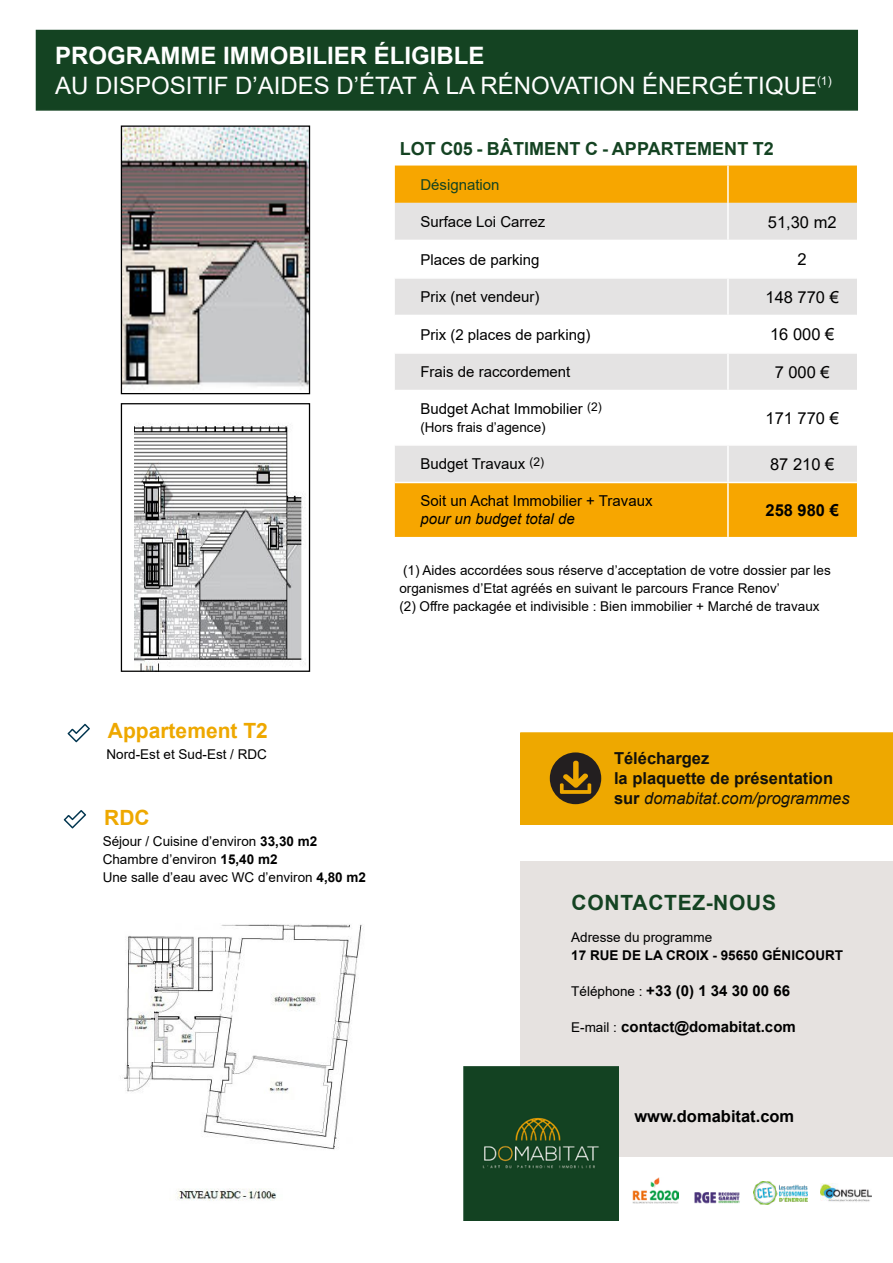
<style>
.page{position:relative;width:893px;height:1263px;background:#fff}
.page>*{position:absolute;margin:0;border:0;box-sizing:border-box;transform-origin:0 0}
.t1{font:24px/30px "Arial";color:#fff}
.t2{font:700 21px "Arial";color:#eea800}
.t3{font:700 21px "Arial";letter-spacing:.035em;color:#144322}
.t4{font:700 18px "Arial";letter-spacing:.005em;color:#144322}
.t5{font:700 16.5px/19.8px "Arial";color:#12110c}
.t6{font:16.5px "Arial";color:#000}
.t7{font:700 16.5px "Arial";color:#000}
.t8{font:15px "Arial";color:#000}
.t9{font:700 15px "Arial";color:#000}
.t10{font:italic 15px "Arial";color:#000}
.t11{font:15px "Arial";color:#144322}
.t12{font:13.5px/18px "Arial";color:#000}
.t13{font:700 13.5px "Arial";color:#000}
.s1{font-weight:700}
.s2{font-weight:400;font-style:italic}
.s3{font-weight:400;font-size:13.5px}
</style>
<div class="page">
<img style="left:134px;top:424px;width:172px;height:246px">
<div style="left:121px;top:403px;width:189px;height:269px;border:1px solid #000"></div>
<div style="left:36px;top:30px;width:822px;height:81px;background:#144322;border:2px solid #144322"></div>
<div style="left:520px;top:732px;width:373px;height:93px;background:#eea800"></div>
<div style="left:395px;top:166px;width:462px;height:37px;background:#f7a600"></div>
<svg style="left:395px;top:203px;width:462px;height:279px;fill:#e4e3e3"></svg>
<div style="left:395px;top:483px;width:462px;height:54px;background:#f7a600"></div>
<hr style="left:727px;top:166px;width:2px;height:37px;background:#fff">
<hr style="left:727px;top:203px;width:2px;height:37px;background:#fff">
<hr style="left:395px;top:240px;width:333px;height:1px;background:#fff">
<hr style="left:728px;top:240px;width:129px;height:1px;background:#fff">
<hr style="left:727px;top:241px;width:2px;height:36px;background:#fff">
<hr style="left:395px;top:277px;width:333px;height:2px;background:#fff">
<hr style="left:728px;top:277px;width:129px;height:2px;background:#fff">
<hr style="left:727px;top:279px;width:2px;height:36px;background:#fff">
<hr style="left:395px;top:315px;width:333px;height:1px;background:#fff">
<hr style="left:728px;top:315px;width:129px;height:1px;background:#fff">
<hr style="left:727px;top:316px;width:2px;height:36px;background:#fff">
<hr style="left:395px;top:352px;width:333px;height:2px;background:#fff">
<hr style="left:728px;top:352px;width:129px;height:2px;background:#fff">
<hr style="left:727px;top:354px;width:2px;height:36px;background:#fff">
<hr style="left:395px;top:390px;width:333px;height:1px;background:#fff">
<hr style="left:728px;top:390px;width:129px;height:1px;background:#fff">
<hr style="left:727px;top:391px;width:2px;height:53px;background:#fff">
<hr style="left:395px;top:444px;width:333px;height:2px;background:#fff">
<hr style="left:728px;top:444px;width:129px;height:2px;background:#fff">
<hr style="left:727px;top:446px;width:2px;height:36px;background:#fff">
<hr style="left:727px;top:483px;width:2px;height:54px;background:#fff">
<img style="left:123px;top:127px;width:185px;height:263px">
<div style="left:121px;top:125px;width:189px;height:269px;border:1px solid #000"></div>
<svg style="left:68px;top:723px;width:22px;height:19px"></svg>
<svg style="left:64px;top:810px;width:22px;height:18px"></svg>
<div style="left:520px;top:861px;width:373px;height:296px;background:#e6e2e0"></div>
<img style="left:632px;top:1178px;width:47px;height:26px">
<img style="left:694px;top:1192px;width:46px;height:12px">
<img style="left:754px;top:1181px;width:53px;height:23px">
<img style="left:820px;top:1183px;width:52px;height:19px">
<img style="left:463px;top:1066px;width:155px;height:154px">
<img style="left:123px;top:924px;width:239px;height:277px">
<h1 class="t1" style="left:55px;top:43px;width:778px"><span class="s1">PROGRAMME IMMOBILIER ÉLIGIBLE<br></span>AU DISPOSITIF D’AIDES D’ÉTAT À LA RÉNOVATION ÉNERGÉTIQUE<sup>(1)</sup></h1>
<h3 class="t4" style="left:400px;top:142px;width:376px">LOT C05 - BÂTIMENT C - APPARTEMENT T2</h3>
<p class="t11" style="left:420px;top:179px;width:81px">Désignation</p>
<p class="t8" style="left:420px;top:216px;width:127px">Surface Loi Carrez</p>
<p class="t6" style="left:768px;top:216px;width:70px">51,30 m2</p>
<p class="t8" style="left:420px;top:254px;width:121px">Places de parking</p>
<p class="t6" style="left:798px;top:253px;width:11px">2</p>
<p class="t8" style="left:420px;top:291px;width:121px">Prix (net vendeur)</p>
<p class="t6" style="left:765px;top:291px;width:75px">148 770 €</p>
<p class="t8" style="left:420px;top:329px;width:172px">Prix (2 places de parking)</p>
<p class="t6" style="left:770px;top:328px;width:66px">16 000 €</p>
<p class="t8" style="left:420px;top:366px;width:152px">Frais de raccordement</p>
<p class="t6" style="left:775px;top:366px;width:57px">7 000 €</p>
<p class="t8" style="left:420px;top:403px;width:183px">Budget Achat Immobilier <sup>(2)</sup></p>
<p class="t12" style="left:420px;top:420px;width:127px">(Hors frais d’agence)</p>
<p class="t6" style="left:765px;top:412px;width:75px">171 770 €</p>
<p class="t8" style="left:420px;top:458px;width:125px">Budget Travaux <sup>(2)</sup></p>
<p class="t6" style="left:770px;top:458px;width:66px">87 210 €</p>
<p class="t8" style="left:420px;top:495px;width:234px">Soit un Achat Immobilier + Travaux</p>
<p class="t10" style="left:420px;top:513px;width:156px">pour un budget total de</p>
<p class="t7" style="left:765px;top:504px;width:75px">258 980 €</p>
<p class="t12" style="left:399px;top:563px;width:433px">(1) Aides accordées sous réserve d’acceptation de votre dossier par les organismes d’Etat agréés en suivant le parcours France Renov’<br>(2) Offre packagée et indivisible : Bien immobilier + Marché de travaux</p>
<h2 class="t2" style="left:108px;top:722px;width:161px">Appartement T2</h2>
<p class="t12" style="left:106px;top:746px;width:162px">Nord-Est et Sud-Est / RDC</p>
<h2 class="t2" style="left:104px;top:810px;width:47px">RDC</h2>
<p class="t12" style="left:103px;top:834px;width:265px">Séjour / Cuisine d’environ <span class="s1">33,30 m2<br></span>Chambre d’environ <span class="s1">15,40 m2<br></span>Une salle d’eau avec WC d’environ <span class="s1">4,80 m2</span></p>
<p class="t5" style="left:614px;top:750px;width:237px">Téléchargez<br>la plaquette de présentation sur <span class="s2">domabitat.com/programmes</span></p>
<h2 class="t3" style="left:572px;top:895px;width:206px">CONTACTEZ-NOUS</h2>
<p class="t12" style="left:571px;top:929px;width:143px">Adresse du programme</p>
<p class="t13" style="left:571px;top:950px;width:273px">17 RUE DE LA CROIX - 95650 GÉNICOURT</p>
<p class="t9" style="left:571px;top:985px;width:220px"><span class="s3">Téléphone :</span> +33 (0) 1 34 30 00 66</p>
<p class="t9" style="left:571px;top:1021px;width:226px"><span class="s3">E-mail :</span> contact@domabitat.com</p>
<p class="t7" style="left:634px;top:1110px;width:161px">www.domabitat.com</p>
</div>
